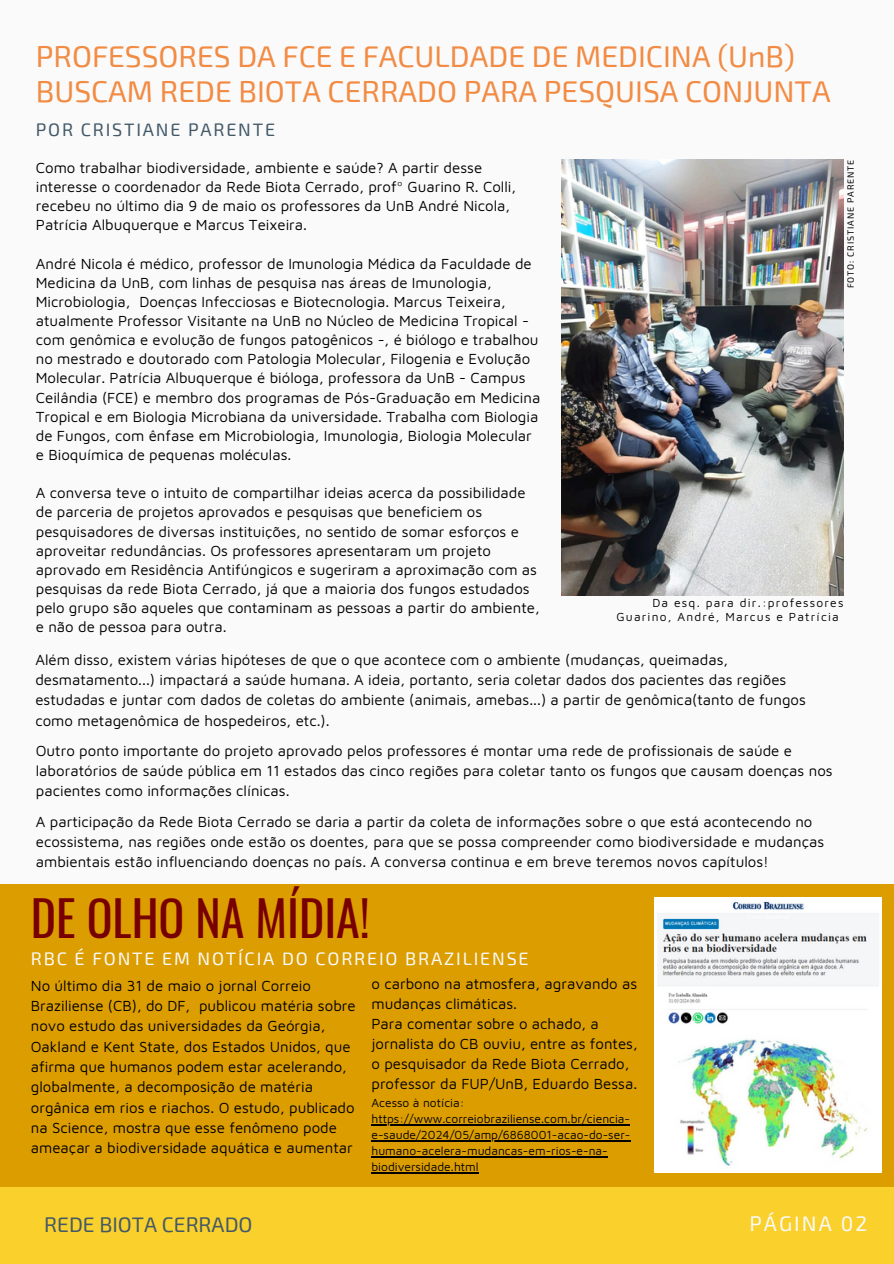
<style>
.page{position:relative;width:894px;height:1264px;background:#fff}
.page>*{position:absolute;margin:0;border:0;box-sizing:border-box;transform-origin:0 0}
.t1{font:48px "Oswald";color:#700}
.t2{font:30px/34.8px "Exo 2";color:#f28b43}
.t3{font:21px "Exo 2";color:#435967}
.t4{font:21px "Exo 2";letter-spacing:.1em;color:#fafafa}
.t5{font:18px "Exo 2";letter-spacing:.1em;color:#fafafa}
.t6{font:18px "Exo 2";letter-spacing:.1em;color:#435967}
.t7{font:15px/19.2px "Maven Pro";color:#000}
.t8{font:12px/16px "Maven Pro";color:#000}
.t9{font:12px/14px "Maven Pro";letter-spacing:.1em;color:#000}
.t10{font:9px "Exo 2";letter-spacing:.1em;color:#000}
</style>
<div class="page">
<div style="left:0;top:0;width:893px;height:1263px;background:#fafafa"></div>
<div style="left:0;top:1180px;width:893px;height:83px;background:#fad02c"></div>
<div style="left:0;top:884px;width:893px;height:302px;background:#dc9d00"></div>
<img style="left:561px;top:159px;width:282px;height:437px">
<img style="left:654px;top:897px;width:227px;height:275px">
<hr style="left:371px;top:1124px;width:259px;height:1px;background:#000">
<hr style="left:371px;top:1140px;width:259px;height:1px;background:#000">
<hr style="left:371px;top:1156px;width:236px;height:1px;background:#000">
<hr style="left:371px;top:1172px;width:107px;height:1px;background:#000">
<h5 class="t2" style="left:36px;top:38px;width:796px">PROFESSORES DA FCE E FACULDADE DE MEDICINA (UnB)<br>BUSCAM REDE BIOTA CERRADO PARA PESQUISA CONJUNTA</h5>
<h5 class="t6" style="left:36px;top:118px;width:241px">POR CRISTIANE PARENTE</h5>
<h5 class="t7" style="left:36px;top:158px;width:481px">Como trabalhar biodiversidade, ambiente e saúde? A partir desse interesse o coordenador da Rede Biota Cerrado, profº Guarino R. Colli, recebeu no último dia 9 de maio os professores da UnB André Nicola, Patrícia Albuquerque e Marcus Teixeira.</h5>
<h5 class="t7" style="left:36px;top:253px;width:506px">André Nicola é médico, professor de Imunologia Médica da Faculdade de Medicina da UnB, com linhas de pesquisa nas áreas de Imunologia, Microbiologia, Doenças Infecciosas e Biotecnologia. Marcus Teixeira, atualmente Professor Visitante na UnB no Núcleo de Medicina Tropical - com genômica e evolução de fungos patogênicos -, é biólogo e trabalhou no mestrado e doutorado com Patologia Molecular, Filogenia e Evolução Molecular. Patrícia Albuquerque é bióloga, professora da UnB - Campus Ceilândia (FCE) e membro dos programas de Pós-Graduação em Medicina Tropical e em Biologia Microbiana da universidade. Trabalha com Biologia de Fungos, com ênfase em Microbiologia, Imunologia, Biologia Molecular e Bioquímica de pequenas moléculas.</h5>
<p class="t7" style="left:36px;top:483px;width:505px">A conversa teve o intuito de compartilhar ideias acerca da possibilidade de parceria de projetos aprovados e pesquisas que beneficiem os pesquisadores de diversas instituições, no sentido de somar esforços e aproveitar redundâncias. Os professores apresentaram um projeto aprovado em Residência Antifúngicos e sugeriram a aproximação com as pesquisas da rede Biota Cerrado, já que a maioria dos fungos estudados pelo grupo são aqueles que contaminam as pessoas a partir do ambiente, e não de pessoa para outra.</p>
<p class="t10" style="left:844px;top:288px;width:130px;rotate:-90deg">FOTO: CRISTIANE PARENTE</p>
<h1 class="t9" style="left:616px;top:596px;width:228px;text-indent:36px">Da esq. para dir.:professores<br>Guarino, André, Marcus e Patrícia</h1>
<h6 class="t7" style="left:35px;top:649px;width:771px;line-height:20.2px">Além disso, existem várias hipóteses de que o que acontece com o ambiente (mudanças, queimadas, desmatamento...) impactará a saúde humana. A ideia, portanto, seria coletar dados dos pacientes das regiões estudadas e juntar com dados de coletas do ambiente (animais, amebas...) a partir de genômica(tanto de fungos como metagenômica de hospedeiros, etc.).</h6>
<h5 class="t7" style="left:36px;top:740px;width:798px;line-height:20.2px">Outro ponto importante do projeto aprovado pelos professores é montar uma rede de profissionais de saúde e laboratórios de saúde pública em 11 estados das cinco regiões para coletar tanto os fungos que causam doenças nos pacientes como informações clínicas.</h5>
<h4 class="t7" style="left:36px;top:810px;width:789px;line-height:20.2px">A participação da Rede Biota Cerrado se daria a partir da coleta de informações sobre o que está acontecendo no ecossistema, nas regiões onde estão os doentes, para que se possa compreender como biodiversidade e mudanças ambientais estão influenciando doenças no país. A conversa continua e em breve teremos novos capítulos!</h4>
<p class="t1" style="left:31px;top:880px;width:340px">DE OLHO NA MÍDIA!</p>
<h5 class="t5" style="left:31px;top:947px;width:499px">RBC É FONTE EM NOTÍCIA DO CORREIO BRAZILIENSE</h5>
<p class="t7" style="left:31px;top:975px;width:326px;line-height:20.2px">No último dia 31 de maio o jornal Correio Braziliense (CB), do DF, publicou matéria sobre novo estudo das universidades da Geórgia, Oakland e Kent State, dos Estados Unidos, que afirma que humanos podem estar acelerando, globalmente, a decomposição de matéria orgânica em rios e riachos. O estudo, publicado na Science, mostra que esse fenômeno pode ameaçar a biodiversidade aquática e aumentar</p>
<h3 class="t7" style="left:371px;top:973px;width:268px;line-height:20px">o carbono na atmosfera, agravando as mudanças climáticas.<br>Para comentar sobre o achado, a jornalista do CB ouviu, entre as fontes, o pesquisador da Rede Biota Cerrado, professor da FUP/UnB, Eduardo Bessa.</h3>
<h3 class="t8" style="left:371px;top:1094px;width:94px">Acesso à notícia:</h3>
<h3 class="t8" style="left:371px;top:1110px;width:260px">https://www.correiobraziliense.com.br/ciencia&shy;e-saude/2024/05/amp/6868001-acao-do-ser&shy;humano-acelera-mudancas-em-rios-e-na&shy;biodiversidade.html</h3>
<p class="t3" style="left:44px;top:1210px;width:210px">REDE BIOTA CERRADO</p>
<h6 class="t4" style="left:749px;top:1209px;width:119px">PÁGINA 02</h6>
</div>
